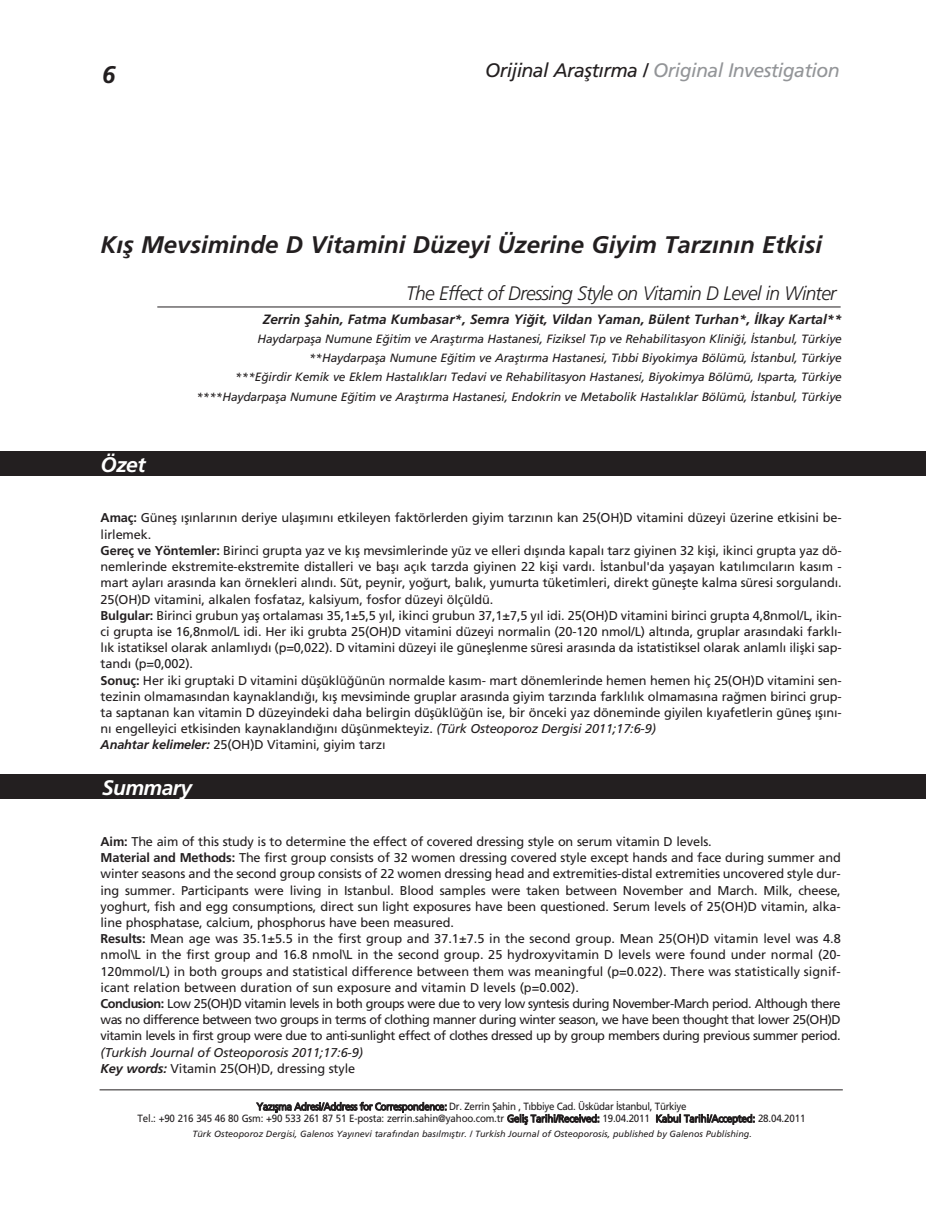
<style>
.page{position:relative;width:940px;height:1217px;background:#fff}
.page>*{position:absolute;margin:0;border:0;box-sizing:border-box;transform-origin:0 0}
.t1{font:italic 700 24px "Frutiger";color:#231f20}
.t2{font:italic 700 21px "Frutiger";letter-spacing:-.03em;color:#fff}
.t3{font:italic 300 19.5px "Frutiger";letter-spacing:-.035em;color:#231f20}
.t4{font:italic 19.5px "Frutiger";letter-spacing:-.03em;color:#939598}
.t5{font:italic 700 13.5px "Frutiger";color:#231f20}
.t6{font:12.75px/16.2px "Frutiger";letter-spacing:-.01em;color:#231f20}
.t7{font:italic 12.75px/16.2px "Frutiger";letter-spacing:-.01em;color:#231f20}
.t8{font:italic 12px/19.2px "Frutiger";letter-spacing:-.01em;color:#231f20;text-align:right}
.t9{font:10.5px/12px "Frutiger";letter-spacing:-.02em;color:#231f20;text-align:center;scale:.93 1}
.t10{font:italic 9px "Frutiger";color:#231f20}
.s1{color:#231f20}
.s2{font-weight:700}
.s3{font-style:italic}
.s4{font-weight:700;font-style:italic}
.s5{font-style:normal}
</style>
<div class="page">
<hr style="left:157px;top:306px;width:683px;height:1px;background:#231f20">
<div style="left:0;top:774px;width:925px;height:25px;background:#231f20"></div>
<div style="left:0;top:451px;width:925px;height:25px;background:#231f20"></div>
<hr style="left:100px;top:1089px;width:743px;height:1px;background:#231f20">
<h1 class="t1" style="left:102px;top:65px;width:15px">6</h1>
<h3 class="t4" style="left:485px;top:63px;width:356px"><span class="s1">Orijinal Araflt›rma /</span> Original Investigation</h3>
<h1 class="t1" style="left:101px;top:235px;width:723px">K›fl Mevsiminde D Vitamini Düzeyi Üzerine Giyim Tarz›n›n Etkisi</h1>
<h3 class="t3" style="left:406px;top:285px;width:432px">The Effect of Dressing Style on Vitamin D Level in Winter</h3>
<h2 class="t2" style="left:101px;top:456px;width:46px">Özet</h2>
<p class="t5" style="left:263px;top:313px;width:580px">Zerrin fiahin, Fatma Kumbasar*, Semra Yi¤it, Vildan Yaman, Bülent Turhan*, ‹lkay Kartal**</p>
<p class="t8" style="left:196px;top:330px;width:647px">Haydarpafla Numune E¤itim ve Araflt›rma Hastanesi, Fiziksel T›p ve Rehabilitasyon Klini¤i, ‹stanbul, Türkiye **Haydarpafla Numune E¤itim ve Araflt›rma Hastanesi, T›bbi Biyokimya Bölümü, ‹stanbul, Türkiye<br>***E¤irdir Kemik ve Eklem Hastal›klar› Tedavi ve Rehabilitasyon Hastanesi, Biyokimya Bölümü, Isparta, Türkiye ****Haydarpafla Numune E¤itim ve Araflt›rma Hastanesi, Endokrin ve Metabolik Hastal›klar Bölümü, ‹stanbul, Türkiye</p>
<p class="t6" style="left:101px;top:511px;width:742px"><span class="s2">Amaç:</span> Günefl ›fl›nlar›n›n deriye ulafl›m›n› etkileyen faktörlerden giyim tarz›n›n kan 25(OH)D vitamini düzeyi üzerine etkisini be&shy;lirlemek.<br><span class="s2">Gereç ve Yöntemler:</span> Birinci grupta yaz ve k›fl mevsimlerinde yüz ve elleri d›fl›nda kapal› tarz giyinen 32 kifli, ikinci grupta yaz dö&shy;nemlerinde ekstremite-ekstremite distalleri ve bafl› aç›k tarzda giyinen 22 kifli vard›. ‹stanbul'da yaflayan kat›l›mc›lar›n kas›m - mart aylar› aras›nda kan örnekleri al›nd›. Süt, peynir, yo¤urt, bal›k, yumurta tüketimleri, direkt güneflte kalma süresi sorguland›.<br>25(OH)D vitamini, alkalen fosfataz, kalsiyum, fosfor düzeyi ölçüldü.<br><span class="s2">Bulgular:</span> Birinci grubun yafl ortalamas› 35,1±5,5 y›l, ikinci grubun 37,1±7,5 y›l idi. 25(OH)D vitamini birinci grupta 4,8nmol/L, ikin&shy;ci grupta ise 16,8nmol/L idi. Her iki grubta 25(OH)D vitamini düzeyi normalin (20-120 nmol/L) alt›nda, gruplar aras›ndaki farkl›- l›k istatiksel olarak anlaml›yd› (p=0,022). D vitamini düzeyi ile günefllenme süresi aras›nda da istatistiksel olarak anlaml› iliflki sap&shy;tand› (p=0,002).<br><span class="s2">Sonuç:</span> Her iki gruptaki D vitamini düflüklü¤ünün normalde kas›m- mart dönemlerinde hemen hemen hiç 25(OH)D vitamini sen&shy;tezinin olmamas›ndan kaynakland›¤›, k›fl mevsiminde gruplar aras›nda giyim tarz›nda farkl›l›k olmamas›na ra¤men birinci grup&shy;ta saptanan kan vitamin D düzeyindeki daha belirgin düflüklü¤ün ise, bir önceki yaz döneminde giyilen k›yafetlerin günefl ›fl›n›- n› engelleyici etkisinden kaynakland›¤›n› düflünmekteyiz. <span class="s3">(Türk Osteoporoz Dergisi 2011;17:6-9)<br></span><span class="s4">Anahtar kelimeler:</span> 25(OH)D Vitamini, giyim tarz›</p>
<h2 class="t2" style="left:102px;top:779px;width:91px">Summary</h2>
<p class="t6" style="left:101px;top:834px;width:742px"><span class="s2">Aim:</span> The aim of this study is to determine the effect of covered dressing style on serum vitamin D levels.<br><span class="s2">Material and Methods:</span> The first group consists of 32 women dressing covered style except hands and face during summer and winter seasons and the second group consists of 22 women dressing head and extremities-distal extremities uncovered style dur&shy;ing summer. Participants were living in Istanbul. Blood samples were taken between November and March. Milk, cheese, yoghurt, fish and egg consumptions, direct sun light exposures have been questioned. Serum levels of 25(OH)D vitamin, alka&shy;line phosphatase, calcium, phosphorus have been measured.<br><span class="s2">Results:</span> Mean age was 35.1±5.5 in the first group and 37.1±7.5 in the second group. Mean 25(OH)D vitamin level was 4.8 nmol\L in the first group and 16.8 nmol\L in the second group. 25 hydroxyvitamin D levels were found under normal (20- 120mmol/L) in both groups and statistical difference between them was meaningful (p=0.022). There was statistically signif&shy;icant relation between duration of sun exposure and vitamin D levels (p=0.002).<br><span class="s2">Conclusion:</span> Low 25(OH)D vitamin levels in both groups were due to very low syntesis during November-March period. Although there was no difference between two groups in terms of clothing manner during winter season, we have been thought that lower 25(OH)D vitamin levels in first group were due to anti-sunlight effect of clothes dressed up by group members during previous summer period.</p>
<p class="t7" style="left:101px;top:1044px;width:264px">(Turkish Journal of Osteoporosis 2011;17:6-9)<br><span class="s2">Key words:</span> <span class="s5">Vitamin 25(OH)D, dressing style</span></p>
<p class="t9" style="left:138px;top:1101px;width:719px">Yaz›flma Adresi/Address for Correspondence: Dr. Zerrin fiahin , T›bbiye Cad. Üsküdar ‹stanbul, Türkiye<br>Tel.: +90 216 345 46 80 Gsm: +90 533 261 87 51 E-posta: zerrin.sahin@yahoo.com.tr Gelifl Tarihi/Received: 19.04.2011 Kabul Tarihi/Accepted: 28.04.2011</p>
<p class="t10" style="left:192px;top:1130px;width:561px">Türk Osteoporoz Dergisi, Galenos Yay›nevi taraf›ndan bas›lm›flt›r. / Turkish Journal of Osteoporosis, published by Galenos Publishing.</p>
</div>
